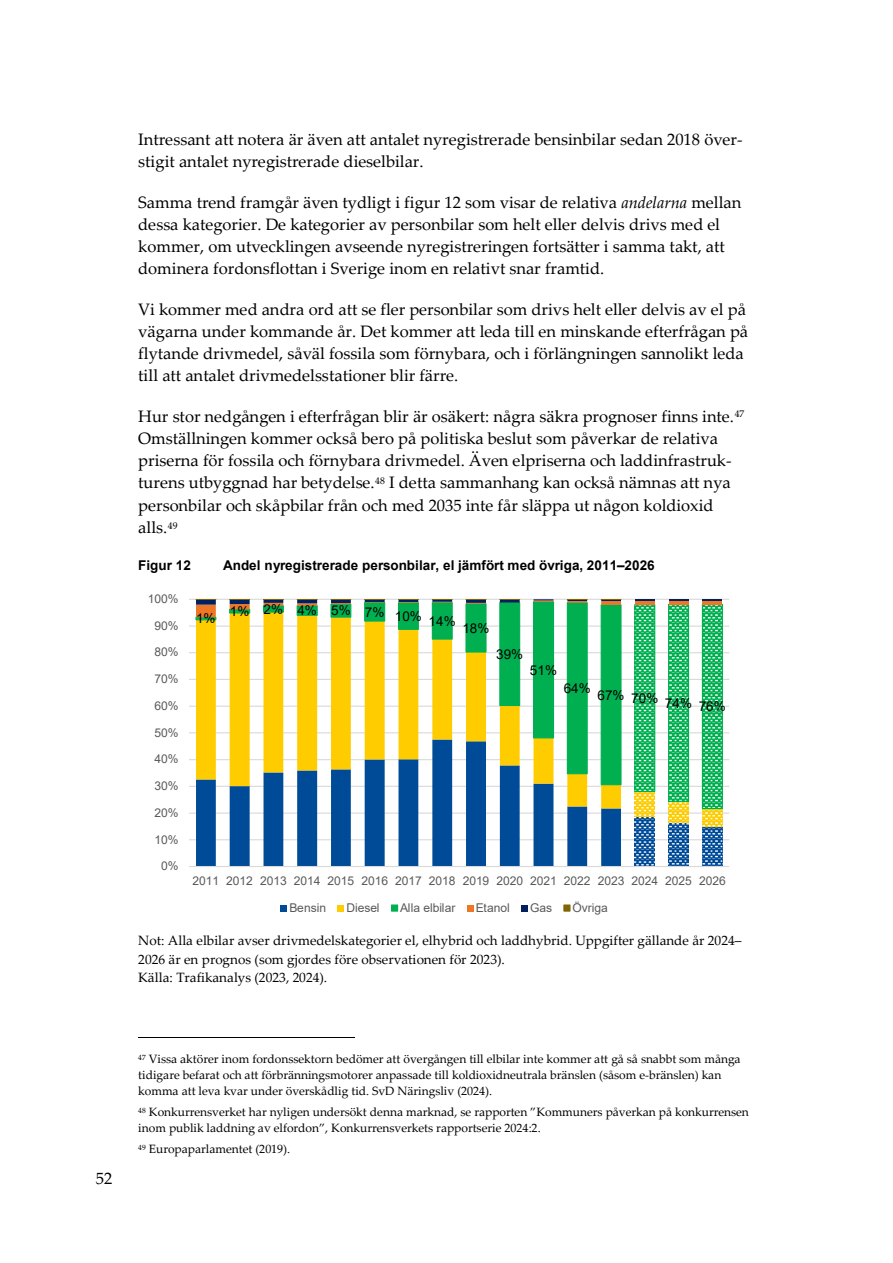
<style>
.page{position:relative;width:893px;height:1263px;background:#fff}
.page>*{position:absolute;margin:0;border:0;box-sizing:border-box;transform-origin:0 0}
.t1{font:16.5px/22.4px "Palatino Linotype";color:#000}
.t2{font:13.5px/18.1px "Palatino Linotype";color:#000}
.t3{font:700 13.5px "Arial";color:#000}
.t4{font:13.5px "Arial";letter-spacing:.005em;color:#000}
.t5{font:12px/16.2px "Palatino Linotype";letter-spacing:-.005em;color:#000}
.t6{font:12px "Arial";letter-spacing:-.005em;color:#595959}
.s1{font-style:italic}
</style>
<div class="page">
<hr style="left:138px;top:1037px;width:216px;height:1px;background:#000">
<hr style="left:189px;top:839px;width:540px;height:1px;background:#d9d9d9">
<hr style="left:189px;top:812px;width:540px;height:2px;background:#d9d9d9">
<hr style="left:189px;top:786px;width:540px;height:1px;background:#d9d9d9">
<hr style="left:189px;top:759px;width:540px;height:1px;background:#d9d9d9">
<hr style="left:189px;top:732px;width:540px;height:1px;background:#d9d9d9">
<hr style="left:189px;top:706px;width:540px;height:1px;background:#d9d9d9">
<hr style="left:189px;top:679px;width:540px;height:1px;background:#d9d9d9">
<hr style="left:189px;top:652px;width:540px;height:1px;background:#d9d9d9">
<hr style="left:189px;top:625px;width:540px;height:2px;background:#d9d9d9">
<hr style="left:189px;top:599px;width:540px;height:1px;background:#d9d9d9">
<svg style="left:635px;top:816px;width:20px;height:50px"></svg>
<svg style="left:669px;top:822px;width:20px;height:44px"></svg>
<svg style="left:702px;top:827px;width:20px;height:39px"></svg>
<svg style="left:196px;top:808px;width:425px;height:58px;fill:#004b98"></svg>
<svg style="left:635px;top:792px;width:20px;height:24px"></svg>
<svg style="left:669px;top:802px;width:20px;height:20px"></svg>
<svg style="left:702px;top:809px;width:20px;height:18px"></svg>
<svg style="left:196px;top:786px;width:425px;height:22px"></svg>
<svg style="left:636px;top:606px;width:17px;height:184px;background:#37c176"></svg>
<div style="left:634px;top:604px;width:21px;height:188px;border:1px solid #00b050"></div>
<svg style="left:668px;top:604px;width:21px;height:198px;background:#33be72"></svg>
<svg style="left:702px;top:604px;width:21px;height:205px;background:#32be71"></svg>
<svg style="left:195px;top:617px;width:427px;height:169px"></svg>
<hr style="left:635px;top:601px;width:20px;height:4px;background:#ee7624">
<hr style="left:669px;top:601px;width:20px;height:3px;background:#ee7624">
<hr style="left:702px;top:601px;width:20px;height:3px;background:#ee7624">
<hr style="left:635px;top:599px;width:20px;height:2px;background:#002060">
<hr style="left:669px;top:599px;width:20px;height:2px;background:#002060">
<hr style="left:702px;top:599px;width:20px;height:2px;background:#002060">
<svg style="left:195px;top:599px;width:427px;height:18px"></svg>
<hr style="left:189px;top:866px;width:540px;height:1px;background:#d9d9d9">
<svg style="left:281px;top:905px;width:6px;height:6px"></svg>
<svg style="left:338px;top:905px;width:6px;height:6px"></svg>
<div style="left:391px;top:904px;width:7px;height:8px;background:#00b050;border:1px solid #00b050"></div>
<svg style="left:467px;top:905px;width:6px;height:6px"></svg>
<svg style="left:522px;top:905px;width:6px;height:6px"></svg>
<div style="left:563px;top:904px;width:8px;height:8px;background:#7f6600;border:1px solid #7f6600"></div>
<p class="t1" style="left:138px;top:127px;width:606px">Intressant att notera är även att antalet nyregistrerade bensinbilar sedan 2018 över&shy;stigit antalet nyregistrerade dieselbilar.</p>
<p class="t1" style="left:138px;top:190px;width:605px">Samma trend framgår även tydligt i figur 12 som visar de relativa <span class="s1">andelarna</span> mellan dessa kategorier. De kategorier av personbilar som helt eller delvis drivs med el kommer, om utvecklingen avseende nyregistreringen fortsätter i samma takt, att dominera fordonsflottan i Sverige inom en relativt snar framtid.</p>
<p class="t1" style="left:138px;top:297px;width:612px">Vi kommer med andra ord att se fler personbilar som drivs helt eller delvis av el på vägarna under kommande år. Det kommer att leda till en minskande efterfrågan på flytande drivmedel, såväl fossila som förnybara, och i förlängningen sannolikt leda till att antalet drivmedelsstationer blir färre.</p>
<p class="t1" style="left:138px;top:404px;width:608px">Hur stor nedgången i efterfrågan blir är osäkert: några säkra prognoser finns inte.<sup>47<br></sup>Omställningen kommer också bero på politiska beslut som påverkar de relativa priserna för fossila och förnybara drivmedel. Även elpriserna och laddinfrastruk&shy;turens utbyggnad har betydelse.<sup>48</sup> I detta sammanhang kan också nämnas att nya personbilar och skåpbilar från och med 2035 inte får släppa ut någon koldioxid alls.<sup>49</sup></p>
<p class="t3" style="left:138px;top:556px;width:54px">Figur 12</p>
<p class="t3" style="left:223px;top:556px;width:433px">Andel nyregistrerade personbilar, el jämfört med övriga, 2011–2026</p>
<p class="t6" style="left:148px;top:590px;width:32px">100%</p>
<p class="t6" style="left:155px;top:617px;width:26px">90%</p>
<p class="t6" style="left:155px;top:644px;width:26px">80%</p>
<p class="t6" style="left:155px;top:671px;width:26px">70%</p>
<p class="t6" style="left:155px;top:697px;width:26px">60%</p>
<p class="t6" style="left:155px;top:724px;width:26px">50%</p>
<p class="t6" style="left:155px;top:751px;width:26px">40%</p>
<p class="t6" style="left:155px;top:778px;width:26px">30%</p>
<p class="t6" style="left:155px;top:804px;width:26px">20%</p>
<p class="t6" style="left:155px;top:831px;width:26px">10%</p>
<p class="t6" style="left:161px;top:858px;width:19px">0%</p>
<p class="t4" style="left:196px;top:609px;width:21px">1%</p>
<p class="t4" style="left:230px;top:602px;width:21px">1%</p>
<p class="t4" style="left:264px;top:600px;width:21px">2%</p>
<p class="t4" style="left:297px;top:601px;width:21px">4%</p>
<p class="t4" style="left:331px;top:601px;width:21px">5%</p>
<p class="t4" style="left:365px;top:603px;width:21px">7%</p>
<p class="t4" style="left:395px;top:607px;width:29px">10%</p>
<p class="t4" style="left:429px;top:611px;width:29px">14%</p>
<p class="t4" style="left:462px;top:619px;width:29px">18%</p>
<p class="t4" style="left:496px;top:645px;width:29px">39%</p>
<p class="t4" style="left:530px;top:661px;width:29px">51%</p>
<p class="t4" style="left:564px;top:679px;width:29px">64%</p>
<p class="t4" style="left:597px;top:686px;width:29px">67%</p>
<p class="t4" style="left:631px;top:689px;width:29px">70%</p>
<p class="t4" style="left:665px;top:694px;width:29px">74%</p>
<p class="t4" style="left:699px;top:697px;width:29px">76%</p>
<p class="t6" style="left:193px;top:872px;width:28px">2011</p>
<p class="t6" style="left:226px;top:872px;width:28px">2012</p>
<p class="t6" style="left:260px;top:872px;width:28px">2013</p>
<p class="t6" style="left:294px;top:872px;width:28px">2014</p>
<p class="t6" style="left:328px;top:872px;width:28px">2015</p>
<p class="t6" style="left:361px;top:872px;width:28px">2016</p>
<p class="t6" style="left:395px;top:872px;width:28px">2017</p>
<p class="t6" style="left:429px;top:872px;width:28px">2018</p>
<p class="t6" style="left:463px;top:872px;width:28px">2019</p>
<p class="t6" style="left:496px;top:872px;width:28px">2020</p>
<p class="t6" style="left:530px;top:872px;width:28px">2021</p>
<p class="t6" style="left:564px;top:872px;width:28px">2022</p>
<p class="t6" style="left:598px;top:872px;width:28px">2023</p>
<p class="t6" style="left:632px;top:872px;width:28px">2024</p>
<p class="t6" style="left:665px;top:872px;width:28px">2025</p>
<p class="t6" style="left:699px;top:872px;width:28px">2026</p>
<p class="t6" style="left:289px;top:899px;width:38px">Bensin</p>
<p class="t6" style="left:346px;top:899px;width:35px">Diesel</p>
<p class="t6" style="left:400px;top:899px;width:57px">Alla elbilar</p>
<p class="t6" style="left:476px;top:899px;width:35px">Etanol</p>
<p class="t6" style="left:530px;top:899px;width:24px">Gas</p>
<p class="t6" style="left:572px;top:899px;width:37px">Övriga</p>
<p class="t2" style="left:138px;top:931px;width:605px">Not: Alla elbilar avser drivmedelskategorier el, elhybrid och laddhybrid. Uppgifter gällande år 2024–<br>2026 är en prognos (som gjordes före observationen för 2023).</p>
<p class="t2" style="left:138px;top:968px;width:191px">Källa: Trafikanalys (2023, 2024).</p>
<p class="t1" style="left:96px;top:1166px;width:18px">52</p>
<p class="t5" style="left:138px;top:1050px;width:604px"><sup>47</sup> Vissa aktörer inom fordonssektorn bedömer att övergången till elbilar inte kommer att gå så snabbt som många tidigare befarat och att förbränningsmotorer anpassade till koldioxidneutrala bränslen (såsom e-bränslen) kan komma att leva kvar under överskådlig tid. SvD Näringsliv (2024).</p>
<p class="t5" style="left:138px;top:1103px;width:612px"><sup>48</sup> Konkurrensverket har nyligen undersökt denna marknad, se rapporten ”Kommuners påverkan på konkurrensen inom publik laddning av elfordon”, Konkurrensverkets rapportserie 2024:2.</p>
<p class="t5" style="left:138px;top:1140px;width:154px"><sup>49</sup> Europaparlamentet (2019).</p>
</div>
